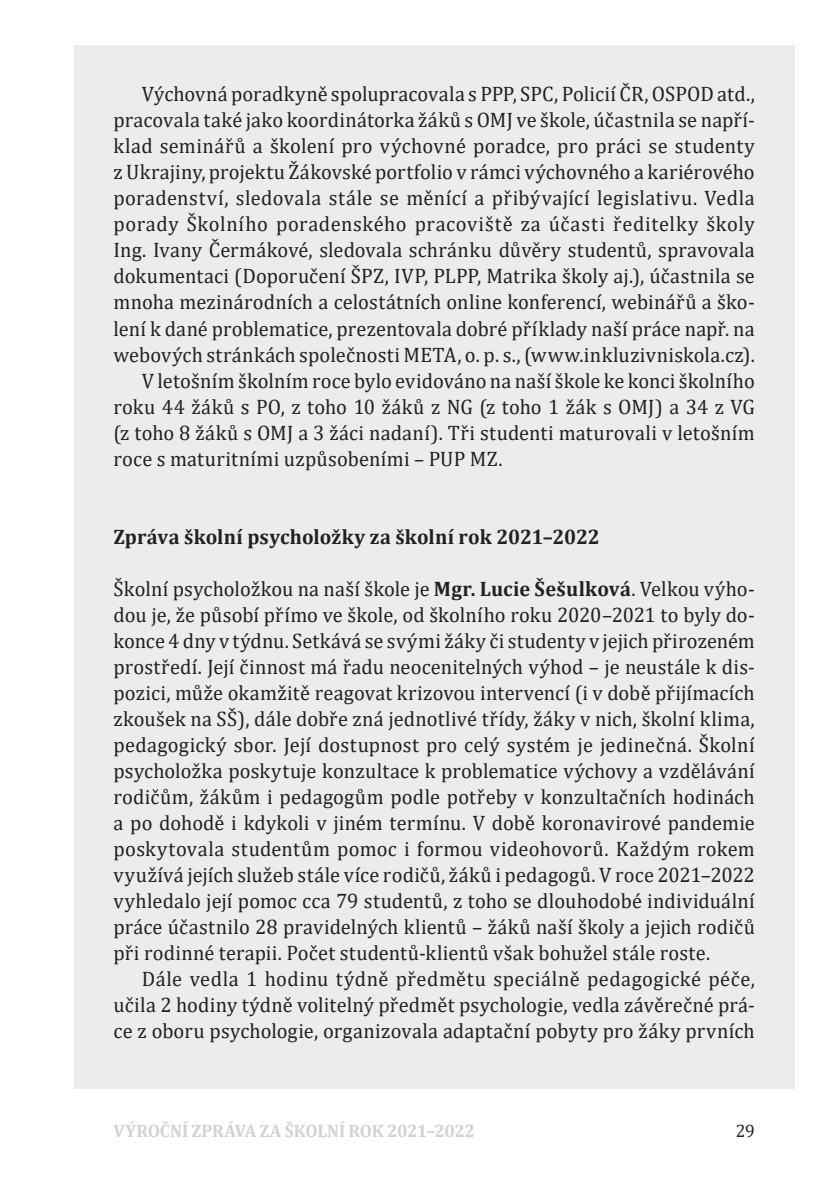
<style>
.page{position:relative;width:840px;height:1191px;background:#fff}
.page>*{position:absolute;margin:0;border:0;box-sizing:border-box;transform-origin:0 0}
.t1{font:21px/26px "Cambria";letter-spacing:.01em;color:#231f20;text-align:justify}
.t2{font:21px "Cambria";letter-spacing:.03em;color:#231f20}
.t3{font:700 21px "Cambria";color:#231f20}
.t4{font:700 18px "Cambria";letter-spacing:-.015em;color:#d1d2d4}
.t5{font:18px "Cambria";color:#231f20}
.s1{font-weight:700}
</style>
<div class="page">
<div style="left:74px;top:45px;width:720px;height:1044px;background:#ececee"></div>
<p class="t1" style="left:142px;top:81px;width:614px">Výchovná poradkyně spolupracovala s PPP, SPC, Policií ČR,OSPODatd.,</p>
<p class="t1" style="left:113px;top:107px;width:642px">pracovala také jako koordinátorka žáků s OMJ ve škole, účastnila se napří-</p>
<p class="t1" style="left:113px;top:133px;width:642px">klad seminářů a školení pro výchovné poradce, pro práci se studenty</p>
<p class="t1" style="left:113px;top:159px;width:642px">z Ukrajiny, projektu Žákovské portfolio v rámci výchovného a kariérového</p>
<p class="t1" style="left:113px;top:185px;width:642px">poradenství, sledovala stále se měnící a přibývající legislativu. Vedla</p>
<p class="t2" style="left:113px;top:212px;width:642px">porady Školního poradenského pracoviště za účasti ředitelky školy</p>
<p class="t1" style="left:113px;top:237px;width:642px">Ing. Ivany Čermákové, sledovala schránku důvěry studentů, spravovala</p>
<p class="t1" style="left:113px;top:263px;width:642px">dokumentaci (Doporučení ŠPZ, IVP, PLPP, Matrika školy aj.), účastnila se</p>
<p class="t1" style="left:113px;top:289px;width:642px">mnoha mezinárodních a celostátních online konferencí, webinářů a ško-</p>
<p class="t1" style="left:113px;top:315px;width:642px">lení k dané problematice, prezentovala dobré příklady naší práce např. na</p>
<p class="t1" style="left:113px;top:341px;width:642px">webových stránkách společnosti META, o. p. s.,(www.inkluzivniskola.cz).</p>
<p class="t1" style="left:142px;top:367px;width:614px">V letošním školním roce bylo evidováno na naší škole ke konci školního</p>
<p class="t1" style="left:113px;top:393px;width:642px">roku 44 žáků s PO, z toho 10 žáků z NG (z toho 1 žák s OMJ) a 34 z VG</p>
<p class="t1" style="left:113px;top:419px;width:642px">(z toho 8 žáků s OMJ a 3 žáci nadaní). Tři studenti maturovali v letošním</p>
<p class="t1" style="left:113px;top:445px;width:390px">roce s maturitními uzpůsobeními – PUP MZ.</p>
<p class="t3" style="left:113px;top:521px;width:487px">Zpráva školní psycholožky za školní rok 2021–2022</p>
<p class="t1" style="left:113px;top:575px;width:642px">Školní psycholožkou na naší škole je <span class="s1">Mgr. Lucie Šešulková</span>. Velkou výho&shy;dou je, že působí přímo ve škole, od školního roku 2020–2021 to byly do&shy;konce 4 dny v týdnu. Setkává se svými žáky či studenty v jejich přirozeném prostředí. Její činnost má řadu neocenitelných výhod – je neustále k dis&shy;pozici, může okamžitě reagovat krizovou intervencí (i v době přijímacích zkoušek na SŠ), dále dobře zná jednotlivé třídy, žáky v nich, školní klima, pedagogický sbor. Její dostupnost pro celý systém je jedinečná. Školní psycholožka poskytuje konzultace k problematice výchovy a vzdělávání rodičům, žákům i pedagogům podle potřeby v konzultačních hodinách a po dohodě i kdykoli v jiném termínu. V době koronavirové pandemie poskytovala studentům pomoc i formou videohovorů. Každým rokem využívá jejích služeb stále více rodičů, žáků i pedagogů. V roce 2021–2022 vyhledalo její pomoc cca 79 studentů, z toho se dlouhodobé individuální práce účastnilo 28 pravidelných klientů – žáků naší školy a jejich rodičů při rodinné terapii. Počet studentů-klientů však bohužel stále roste.</p>
<p class="t1" style="left:113px;top:965px;width:642px;text-indent:28px">Dále vedla 1 hodinu týdně předmětu speciálně pedagogické péče, učila 2 hodiny týdně volitelný předmět psychologie, vedla závěrečné prá&shy;ce z oboru psychologie, organizovala adaptační pobyty pro žáky prvních</p>
<p class="t4" style="left:113px;top:1118px;width:363px">VÝROČNÍ ZPRÁVA ZA ŠKOLNÍ ROK 2021–2022</p>
<p class="t5" style="left:735px;top:1120px;width:21px">29</p>
</div>
